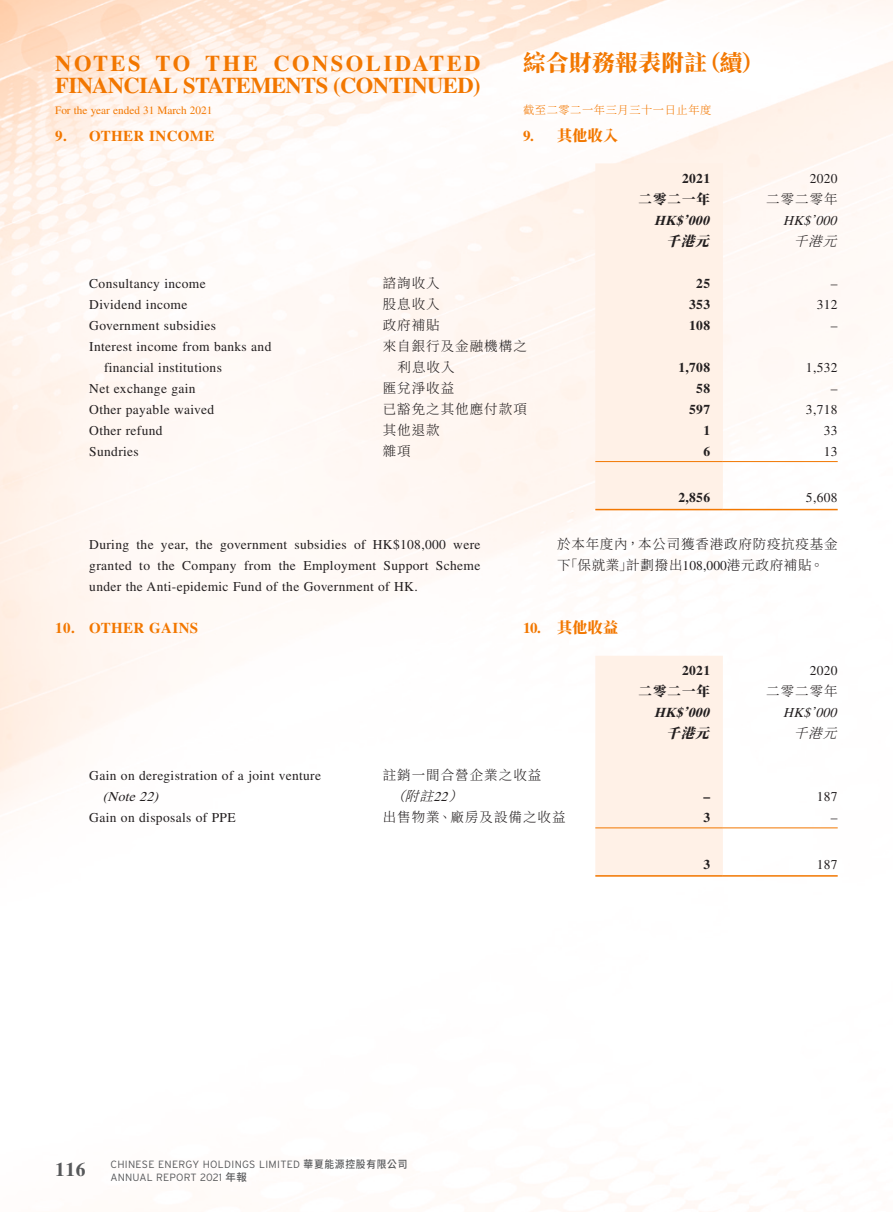
<style>
.page{position:relative;width:893px;height:1212px;background:#fff}
.page>*{position:absolute;margin:0;border:0;box-sizing:border-box;transform-origin:0 0}
.t1{font:700 22.5px "Times LT Std";letter-spacing:-.025em;color:#f27700}
.t2{font:700 22.5px "Times LT Std";letter-spacing:.11em;color:#f27700}
.t3{font:800 22.5px "Source Han Serif TC";letter-spacing:.025em;color:#f27700}
.t4{font:700 19.5px "Times LT Std";color:#57585a}
.Heading_1{font:700 15px "Times LT Std";letter-spacing:.025em;color:#f27700}
.C_Heading_1{font:800 15px "Source Han Serif TC";letter-spacing:.025em;color:#f27700}
.Body_Text{font:13.5px/21px "Times LT Std";letter-spacing:.025em;color:#231f20}
.Body_Text-2{font:300 13.5px/21px "Source Han Serif TC";letter-spacing:.075em;color:#231f20}
.C_Body_Text{font:300 13.5px/21px "Source Han Serif TC";letter-spacing:.06em;color:#231f20}
.Body_Text-3{font:700 13.5px "Times LT Std";letter-spacing:.025em;color:#231f20}
.Body_Text-4{font:italic 700 13.5px "Times LT Std";color:#231f20}
.Body_Text-5{font:italic 13.5px "Times LT Std";color:#231f20}
.Body_Text-6{font:800 13.5px "Source Han Serif TC";letter-spacing:.075em;color:#231f20}
.Body_Text-7{font:italic 800 13.5px "Source Han Serif TC";color:#231f20}
.Body_Text-8{font:italic 300 13.5px "Source Han Serif TC";color:#231f20}
.t5{font:11.25px "Times LT Std";color:#f27700}
.t6{font:300 11.25px "Source Han Serif TC";letter-spacing:.05em;color:#f27700}
.t7{font:300 10.5px/13.5px "Interstate";letter-spacing:.03em;color:#57585a}
.s1{font-family:"Times LT Std";font-weight:700}
.s2{font-style:italic}
.s3{font-family:"Times LT Std";font-weight:400;font-style:italic}
.s4{font-family:"Times LT Std";font-weight:400}
.s5{font-family:"Source Han Sans TC";font-weight:500}
</style>
<div class="page">
<img style="left:0;top:0;width:893px;height:1212px">
<div style="left:595px;top:163px;width:128px;height:346px;background:#fff1e7"></div>
<hr style="left:595px;top:461px;width:128px;height:1px;background:#f27700">
<hr style="left:723px;top:461px;width:115px;height:1px;background:#f27700">
<hr style="left:595px;top:509px;width:128px;height:1px;background:#f27700">
<hr style="left:723px;top:509px;width:115px;height:1px;background:#f27700">
<div style="left:595px;top:656px;width:128px;height:219px;background:#fff1e7"></div>
<hr style="left:595px;top:827px;width:128px;height:1px;background:#f27700">
<hr style="left:723px;top:827px;width:115px;height:1px;background:#f27700">
<hr style="left:595px;top:875px;width:128px;height:2px;background:#f27700">
<hr style="left:723px;top:875px;width:115px;height:2px;background:#f27700">
<h1 class="t2" style="left:55px;top:49px;width:427px">NOTES TO THE CONSOLIDATED</h1>
<h1 class="t3" style="left:523px;top:50px;width:242px">綜合財務報表附註（續）</h1>
<h1 class="t1" style="left:55px;top:72px;width:427px">FINANCIAL STATEMENTS (CONTINUED)</h1>
<p class="t5" style="left:55px;top:104px;width:159px">For the year ended 31 March 2021</p>
<p class="t6" style="left:523px;top:103px;width:190px">截至二零二一年三月三十一日止年度</p>
<p class="C_Heading_1" style="left:523px;top:127px;width:97px"><span class="s1">9.</span> 其他收入</p>
<p class="Heading_1" style="left:55px;top:127px;width:161px">9. OTHER INCOME</p>
<p class="Body_Text-3" style="left:682px;top:170px;width:30px">2021</p>
<p class="Body_Text" style="left:810px;top:168px;width:30px">2020</p>
<p class="Body_Text-6" style="left:639px;top:191px;width:73px">二零二一年</p>
<p class="Body_Text-2" style="left:766px;top:189px;width:73px">二零二零年</p>
<p class="Body_Text-4" style="left:654px;top:212px;width:60px">HK$’000</p>
<p class="Body_Text-5" style="left:783px;top:213px;width:59px">HK$’000</p>
<p class="Body_Text-7" style="left:666px;top:233px;width:54px">千港元</p>
<p class="Body_Text-8" style="left:794px;top:233px;width:54px">千港元</p>
<p class="Body_Text" style="left:89px;top:273px;width:118px">Consultancy income</p>
<p class="Body_Text-2" style="left:383px;top:273px;width:59px">諮詢收入</p>
<p class="Body_Text-3" style="left:696px;top:275px;width:15px">25</p>
<p class="Body_Text" style="left:831px;top:273px;width:8px">–</p>
<p class="Body_Text" style="left:89px;top:294px;width:100px">Dividend income</p>
<p class="Body_Text-2" style="left:383px;top:294px;width:59px">股息收入</p>
<p class="Body_Text-3" style="left:689px;top:296px;width:22px">353</p>
<p class="Body_Text" style="left:817px;top:294px;width:22px">312</p>
<p class="Body_Text" style="left:89px;top:315px;width:128px">Government subsidies</p>
<p class="Body_Text-2" style="left:383px;top:315px;width:59px">政府補貼</p>
<p class="Body_Text-3" style="left:689px;top:317px;width:22px">108</p>
<p class="Body_Text" style="left:831px;top:315px;width:8px">–</p>
<p class="Body_Text" style="left:104px;top:336px;width:169px;text-indent:-15px">Interest income from banks and financial institutions</p>
<p class="Body_Text-2" style="left:398px;top:336px;width:131px;text-indent:-15px">來自銀行及金融機構之利息收入</p>
<p class="Body_Text-3" style="left:678px;top:359px;width:33px">1,708</p>
<p class="Body_Text" style="left:806px;top:357px;width:33px">1,532</p>
<p class="Body_Text" style="left:89px;top:378px;width:108px">Net exchange gain</p>
<p class="Body_Text-2" style="left:383px;top:378px;width:73px">匯兌淨收益</p>
<p class="Body_Text-3" style="left:696px;top:380px;width:15px">58</p>
<p class="Body_Text" style="left:831px;top:378px;width:8px">–</p>
<p class="Body_Text" style="left:89px;top:399px;width:126px">Other payable waived</p>
<p class="Body_Text-2" style="left:383px;top:399px;width:146px">已豁免之其他應付款項</p>
<p class="Body_Text-3" style="left:689px;top:401px;width:22px">597</p>
<p class="Body_Text" style="left:806px;top:399px;width:33px">3,718</p>
<p class="Body_Text" style="left:89px;top:420px;width:75px">Other refund</p>
<p class="Body_Text-2" style="left:383px;top:420px;width:59px">其他退款</p>
<p class="Body_Text-3" style="left:703px;top:422px;width:8px">1</p>
<p class="Body_Text" style="left:824px;top:420px;width:15px">33</p>
<p class="Body_Text" style="left:89px;top:441px;width:51px">Sundries</p>
<p class="Body_Text-2" style="left:383px;top:441px;width:30px">雜項</p>
<p class="Body_Text-3" style="left:703px;top:443px;width:8px">6</p>
<p class="Body_Text" style="left:824px;top:441px;width:15px">13</p>
<p class="Body_Text-3" style="left:678px;top:490px;width:33px">2,856</p>
<p class="Body_Text" style="left:806px;top:487px;width:33px">5,608</p>
<p class="Body_Text" style="left:89px;top:534px;width:393px;text-align:justify">During the year, the government subsidies of HK$108,000 were granted to the Company from the Employment Support Scheme under the Anti-epidemic Fund of the Government of HK.</p>
<p class="Heading_1" style="left:55px;top:619px;width:144px">10. OTHER GAINS</p>
<p class="Body_Text-3" style="left:682px;top:662px;width:30px">2021</p>
<p class="Body_Text" style="left:810px;top:660px;width:30px">2020</p>
<p class="Body_Text-6" style="left:639px;top:683px;width:73px">二零二一年</p>
<p class="Body_Text-2" style="left:766px;top:681px;width:73px">二零二零年</p>
<p class="Body_Text-4" style="left:654px;top:704px;width:60px">HK$’000</p>
<p class="Body_Text-5" style="left:783px;top:705px;width:59px">HK$’000</p>
<p class="Body_Text-7" style="left:666px;top:725px;width:54px">千港元</p>
<p class="Body_Text-8" style="left:794px;top:725px;width:54px">千港元</p>
<p class="Body_Text" style="left:103px;top:765px;width:220px;text-indent:-14px">Gain on deregistration of a joint venture <span class="s2">(Note22)</span></p>
<p class="Body_Text-2" style="left:391px;top:765px;width:151px;text-indent:-9px">註銷一間合營企業之收益<span class="s2">（附註</span><span class="s3">22</span> <span class="s2">）</span></p>
<p class="C_Body_Text" style="left:557px;top:534px;width:282px">於本年度內，本公司獲香港政府防疫抗疫基金下「保就業」計劃撥出<span class="s4">108,000</span>港元政府補貼。</p>
<p class="C_Heading_1" style="left:523px;top:619px;width:97px"><span class="s1">10.</span> 其他收益</p>
<p class="Body_Text-3" style="left:703px;top:788px;width:8px">–</p>
<p class="Body_Text" style="left:817px;top:786px;width:22px">187</p>
<p class="Body_Text" style="left:89px;top:807px;width:148px">Gain on disposals of PPE</p>
<p class="Body_Text-2" style="left:383px;top:807px;width:184px">出售物業、廠房及設備之收益</p>
<p class="Body_Text-3" style="left:703px;top:809px;width:8px">3</p>
<p class="Body_Text" style="left:831px;top:807px;width:8px">–</p>
<p class="Body_Text-3" style="left:703px;top:856px;width:8px">3</p>
<p class="Body_Text" style="left:817px;top:853px;width:22px">187</p>
<h2 class="t4" style="left:55px;top:1158px;width:32px">116</h2>
<p class="t7" style="left:110px;top:1157px;width:299px">CHINESE ENERGY HOLDINGS LIMITED <span class="s5">華夏能源控股有限公司<br></span>ANNUAL REPORT 2021 <span class="s5">年報</span></p>
</div>
